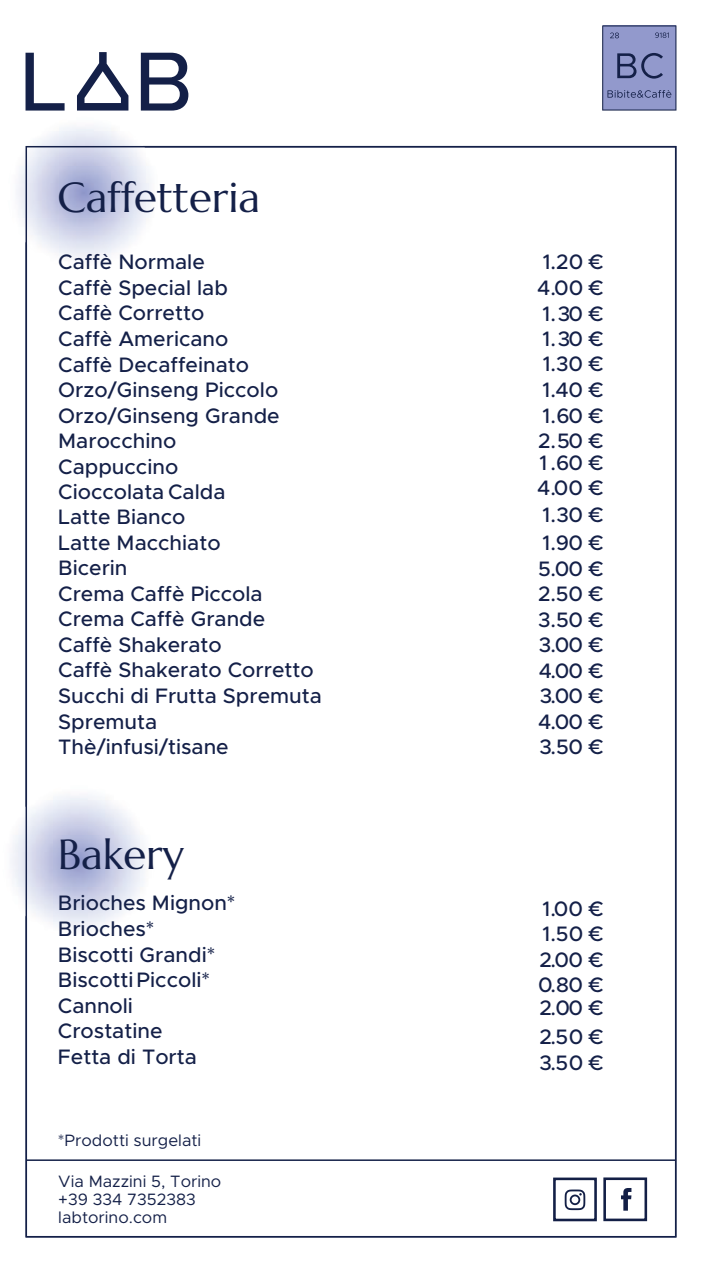
<style>
.page{position:relative;width:702px;height:1263px;background:#fff}
.page>*{position:absolute;margin:0;border:0;box-sizing:border-box;transform-origin:0 0}
.t1{font:42px "Marcellus";color:#142048}
.t2{font:500 21px/25.5px "Metropolis";color:#142048;text-align:justify}
.t3{font:16.5px/18.5px "Metropolis";color:#142048}
</style>
<div class="page">
<div style="left:553px;top:1177px;width:44px;height:44px;border:3px solid #131f46"></div>
<svg style="left:564px;top:1189px;width:21px;height:21px"></svg>
<div style="left:603px;top:1177px;width:44px;height:44px;border:3px solid #131f46"></div>
<svg style="left:621px;top:1188px;width:10px;height:23px"></svg>
<svg style="left:26px;top:53px;width:39px;height:58px"></svg>
<svg style="left:141px;top:53px;width:47px;height:58px"></svg>
<svg style="left:77px;top:52px;width:51px;height:59px"></svg>
<hr style="left:27px;top:1159px;width:649px;height:2px;background:#142048">
<img style="left:7px;top:117px;width:153px;height:152px;border-radius:76px">
<img style="left:2px;top:785px;width:153px;height:153px;border-radius:76px">
<svg style="left:602px;top:25px;width:74px;height:86px;background:#8289ba"></svg>
<h1 class="t1" style="left:57px;top:171px;width:204px">Caffetteria</h1>
<p class="t2" style="left:58px;top:249px;width:265px;text-align:left">Caffè Normale<br>Caffè Special lab<br>Caffè Corretto<br>Caffè Americano<br>Caffè Decaffeinato<br>Orzo/Ginseng Piccolo<br>Orzo/Ginseng Grande<br>Marocchino<br>Cappuccino<br>Cioccolata Calda<br>Latte Bianco<br>Latte Macchiato<br>Bicerin<br>Crema Caffè Piccola<br>Crema Caffè Grande<br>Caffè Shakerato<br>Caffè Shakerato Corretto<br>Succhi di Frutta Spremuta<br>Spremuta<br>Thè/infusi/tisane</p>
<h1 class="t1" style="left:58px;top:828px;width:127px">Bakery</h1>
<p class="t2" style="left:58px;top:890px;width:179px;text-align:left">Brioches Mignon*<br>Brioches*<br>Biscotti Grandi*<br>BiscottiPiccoli*<br>Cannoli<br>Crostatine<br>Fetta di Torta</p>
<p class="t3" style="left:58px;top:1131px;width:145px">*Prodotti surgelati</p>
<p class="t3" style="left:58px;top:1171px;width:164px">Via Mazzini 5, Torino +39 334 7352383 labtorino.com</p>
<p class="t2" style="left:537px;top:249px;width:68px">1.20 € 4 00 € 1.30 € 1.30 € 1.30 € 1.40 € 1.60 € 2.50 €</p>
<p class="t2" style="left:537px;top:449px;width:68px;line-height:26.7px">1.60 € 4.00 € 1.30 € 1.90 €</p>
<p class="t2" style="left:538px;top:556px;width:67px">5.00 € 2.50 € 3.50 € 3.00 €</p>
<p class="t2" style="left:538px;top:658px;width:67px">4. 0 € 3.00 € 4.00 € 3.50 €</p>
<p class="t2" style="left:550px;top:275px;width:7px">.</p>
<p class="t2" style="left:554px;top:658px;width:16px">0</p>
<p class="t2" style="left:538px;top:895px;width:67px">1.00 € 1.50 € 2.00 € 0.80 €</p>
<p class="t2" style="left:539px;top:995px;width:65px">2.00 €</p>
<p class="t2" style="left:539px;top:1024px;width:65px">2.50 €<br>3.50 €</p>
</div>
